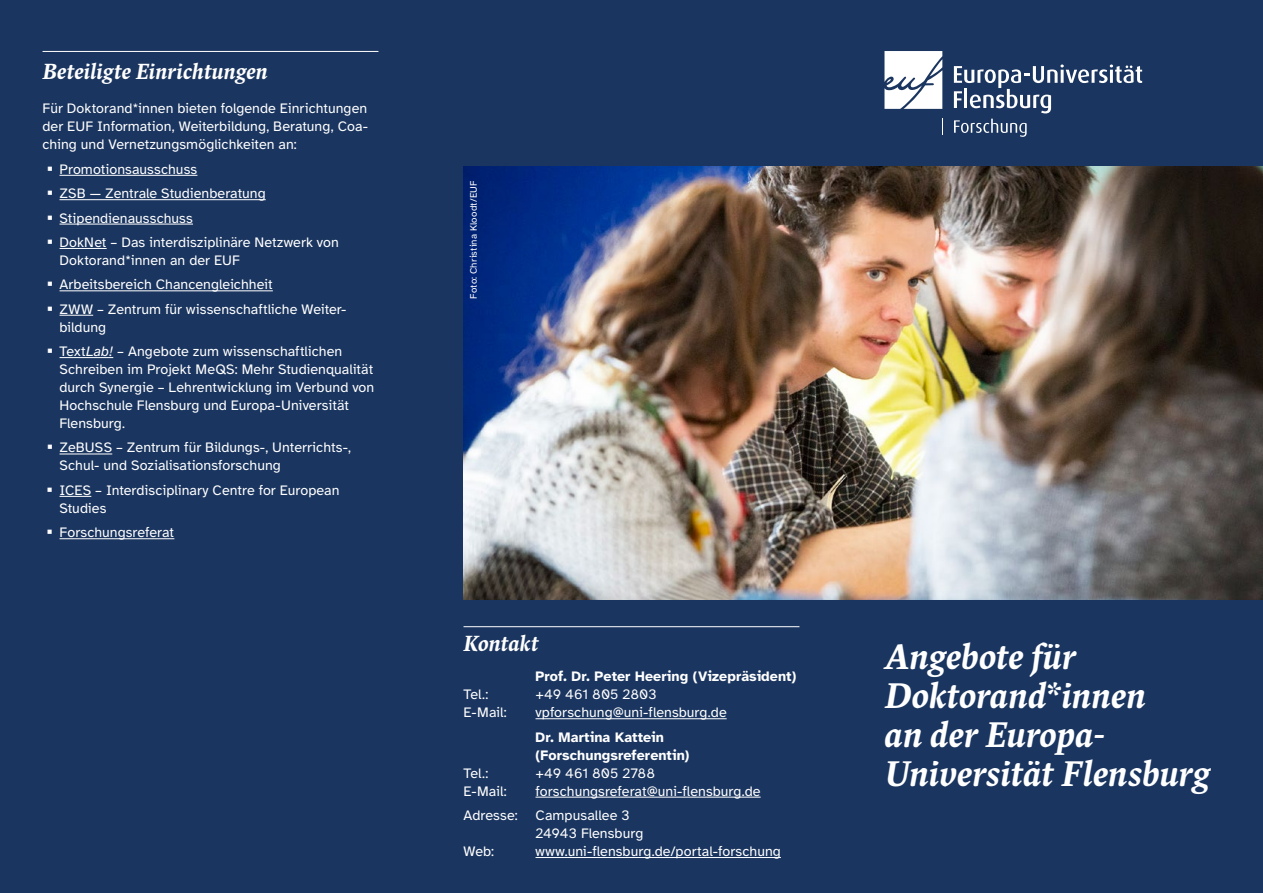
<style>
.page{position:relative;width:1263px;height:893px;background:#1a355f}
.page>*{position:absolute;margin:0;border:0;box-sizing:border-box;transform-origin:0 0}
.t1{font:italic 500 39px/39px "Spinoza Pro";letter-spacing:-.005em;color:#fff}
.t2{font:italic 500 24px "Spinoza Pro";letter-spacing:-.005em;color:#fff}
.t3{font:14.25px/24.5px "Atkinson Hyperlegible";letter-spacing:.005em;color:#fff}
.t4{font:700 14.25px/18px "Atkinson Hyperlegible";letter-spacing:.005em;color:#fff}
.t5{font:9.75px "Atkinson Hyperlegible";letter-spacing:.015em;color:#fff}
.s1{font-style:italic}
</style>
<div class="page">
<svg style="left:954px;top:64px;width:188px;height:49px"></svg>
<svg style="left:884px;top:51px;width:58px;height:58px;background:#e0e3e9"></svg>
<svg style="left:954px;top:119px;width:73px;height:18px"></svg>
<img style="left:463px;top:167px;width:800px;height:433px">
<hr style="left:463px;top:626px;width:336px;height:1px;background:#fff">
<hr style="left:535px;top:718px;width:192px;height:1px;background:#fff">
<hr style="left:535px;top:797px;width:226px;height:1px;background:#fff">
<hr style="left:535px;top:857px;width:246px;height:1px;background:#fff">
<hr style="left:43px;top:51px;width:335px;height:1px;background:#fff">
<hr style="left:60px;top:175px;width:137px;height:1px;background:#fff">
<hr style="left:60px;top:199px;width:206px;height:1px;background:#fff">
<hr style="left:60px;top:224px;width:133px;height:1px;background:#fff">
<hr style="left:60px;top:248px;width:47px;height:1px;background:#fff">
<hr style="left:60px;top:290px;width:213px;height:1px;background:#fff">
<hr style="left:60px;top:315px;width:33px;height:1px;background:#fff">
<hr style="left:60px;top:357px;width:53px;height:1px;background:#fff">
<hr style="left:60px;top:454px;width:52px;height:1px;background:#fff">
<hr style="left:60px;top:496px;width:31px;height:1px;background:#fff">
<hr style="left:60px;top:538px;width:114px;height:1px;background:#fff">
<h2 class="t2" style="left:43px;top:58px;width:227px">Beteiligte Einrichtungen</h2>
<p class="t3" style="left:43px;top:100px;width:327px;line-height:18px;text-align:justify">Für Doktorand*innen bieten folgende Einrichtungen der EUF Information, Weiterbildung, Beratung, Coa&shy;ching und Vernetzungsmöglichkeiten an:</p>
<p class="t3" style="left:59px;top:157px;width:281px">Promotionsausschuss<br>ZSB — Zentrale Studienberatung<br>Stipendienausschuss<br>DokNet – Das interdisziplinäre Netzwerk von</p>
<p class="t3" style="left:59px;top:248px;width:287px">Doktorand*innen an der EUF<br>Arbeitsbereich Chancengleichheit<br>ZWW – Zentrum für wissenschaftliche Weiter-</p>
<p class="t3" style="left:59px;top:315px;width:284px">bildung<br>Text<span class="s1">Lab!</span> – Angebote zum wissenschaftlichen</p>
<p class="t3" style="left:59px;top:361px;width:316px;line-height:18px">Schreiben im Projekt MeQS: Mehr Studienqualität durch Synergie – Lehrentwicklung im Verbund von Hochschule Flensburg und Europa-Universität Flensburg.</p>
<p class="t3" style="left:59px;top:439px;width:293px;line-height:18px">ZeBUSS – Zentrum für Bildungs-, Unterrichts-,<br>Schul- und Sozialisationsforschung</p>
<p class="t3" style="left:59px;top:481px;width:282px;line-height:18px">ICES – Interdisciplinary Centre for European<br>Studies</p>
<p class="t3" style="left:59px;top:520px;width:116px">Forschungsreferat</p>
<p class="t5" style="left:468px;top:299px;width:120px;rotate:-90deg">Foto: Christina Kloodt/EUF</p>
<h2 class="t2" style="left:463px;top:629px;width:77px">Kontakt</h2>
<p class="t4" style="left:535px;top:667px;width:262px">Prof. Dr. Peter Heering (Vizepräsident)</p>
<p class="t3" style="left:463px;top:682px;width:26px">Tel.:</p>
<p class="t3" style="left:535px;top:682px;width:122px">+49 461 805 2803</p>
<p class="t3" style="left:463px;top:700px;width:45px">E-Mail:</p>
<p class="t3" style="left:535px;top:700px;width:193px">vpforschung@uni-flensburg.de</p>
<p class="t4" style="left:535px;top:728px;width:155px">Dr. Martina Kattein (Forschungsreferentin)</p>
<p class="t3" style="left:463px;top:761px;width:26px">Tel.:</p>
<p class="t3" style="left:535px;top:761px;width:121px">+49 461 805 2788</p>
<p class="t3" style="left:463px;top:779px;width:45px">E-Mail:</p>
<p class="t3" style="left:463px;top:779px;width:299px;text-indent:72px">forschungsreferat@uni-flensburg.de<br>Adresse: Campusallee 3</p>
<p class="t3" style="left:535px;top:821px;width:109px">24943 Flensburg</p>
<p class="t3" style="left:463px;top:839px;width:32px">Web:</p>
<p class="t3" style="left:535px;top:839px;width:247px">www.uni-flensburg.de/portal-forschung</p>
<h1 class="t1" style="left:884px;top:637px;width:328px">Angebote für<br>Doktorand*innen<br>an der Europa-<br>Universität Flensburg</h1>
</div>
